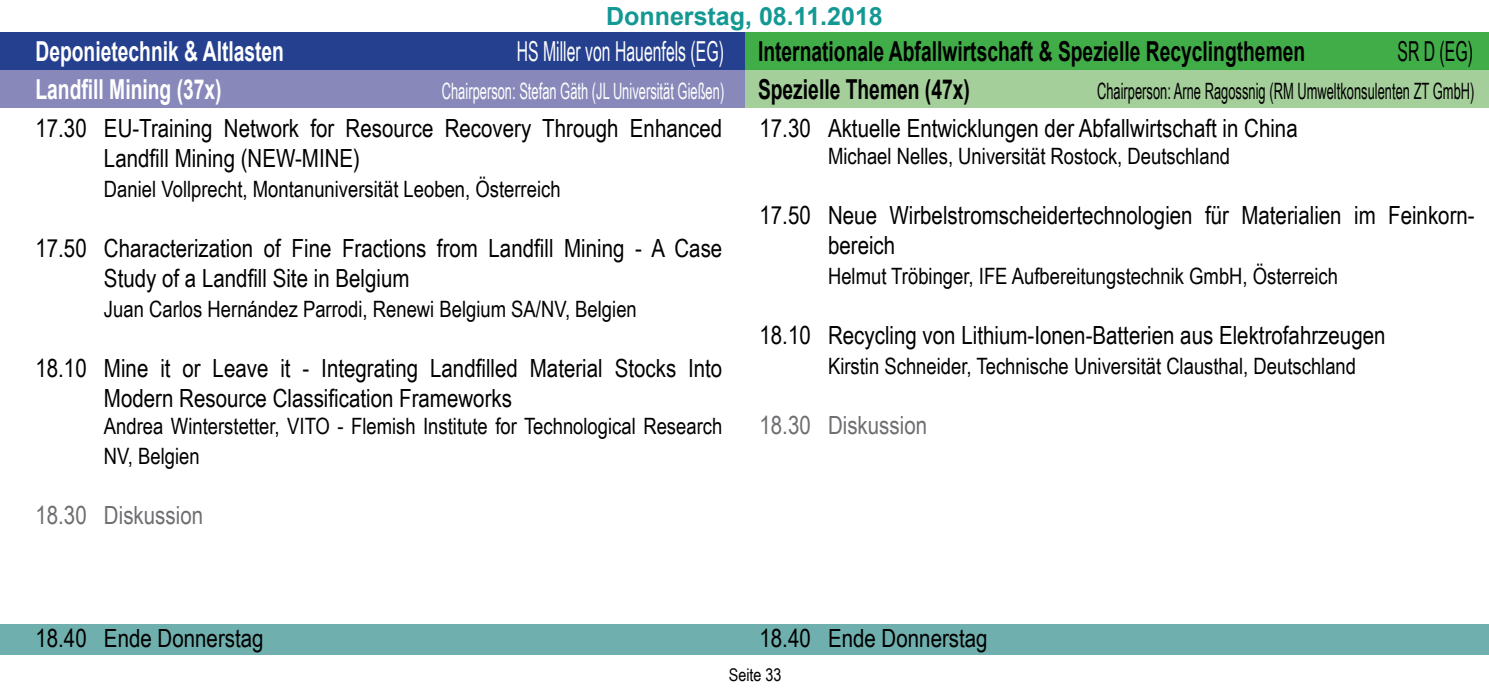
<style>
.page{position:relative;width:1489px;height:695px;background:#fff}
.page>*{position:absolute;margin:0;border:0;box-sizing:border-box;transform-origin:0 0}
.t1{font:700 27.5px "Arial";color:#000;scale:.7 1}
.t2{font:700 27.5px "Arial";color:#fff;scale:.7 1}
.t3{font:27.5px "Arial Narrow";color:#fff;scale:.7 1}
.t4{font:27.5px "Arial Narrow";color:#000;scale:.7 1}
.t5{font:25px/30px "Arial Narrow";color:#000}
.t6{font:25px "Arial Narrow";color:#6d6e71}
.t7{font:700 25px "Arial";color:#139893}
.t8{font:22.5px/30px "Arial Narrow";color:#000}
.t9{font:22.5px "Arial Narrow";color:#000;scale:.7 1}
.t10{font:22.5px "Arial Narrow";color:#fff;scale:.7 1}
.t11{font:17.5px "Arial Narrow";color:#000}
</style>
<div class="page">
<div style="left:715px;top:70px;width:773px;height:37px;background:#a4ce9a"></div>
<div style="left:715px;top:32px;width:773px;height:38px;background:#41ad49"></div>
<div style="left:0;top:70px;width:744px;height:37px;background:#8889ba"></div>
<div style="left:0;top:32px;width:744px;height:38px;background:#25408f"></div>
<div style="left:0;top:624px;width:1488px;height:30px;background:#6fafad"></div>
<p class="t7" style="left:606px;top:-1px;width:278px">Donnerstag, 08.11.2018</p>
<p class="t2" style="left:35px;top:32px;width:357px">Deponietechnik &amp; Altlasten</p>
<p class="t3" style="left:517px;top:31px;width:297px">HS Miller von Hauenfels (EG)</p>
<p class="t2" style="left:35px;top:70px;width:267px">Landfill Mining (37x)</p>
<p class="t10" style="left:442px;top:74px;width:405px">Chairperson: Stefan Gäth (JL Universität Gießen)</p>
<p class="t5" style="left:35px;top:112px;width:53px">17.30</p>
<p class="t5" style="left:35px;top:232px;width:53px">17.50</p>
<p class="t5" style="left:35px;top:352px;width:53px">18.10</p>
<p class="t6" style="left:35px;top:497px;width:53px">18.30</p>
<p class="t5" style="left:104px;top:112px;width:620px">EU-Training Network for Resource Recovery Through Enhanced<br>Landfill Mining (NEW-MINE)</p>
<p class="t8" style="left:104px;top:173px;width:458px">Daniel Vollprecht, Montanuniversität Leoben, Österreich</p>
<p class="t5" style="left:104px;top:232px;width:620px">Characterization of Fine Fractions from Landfill Mining - A Case<br>Study of a Landfill Site in Belgium</p>
<p class="t8" style="left:104px;top:293px;width:534px">Juan Carlos Hernández Parrodi, Renewi Belgium SA/NV, Belgien</p>
<p class="t5" style="left:104px;top:352px;width:620px">Mine it or Leave it - Integrating Landfilled Material Stocks Into<br>Modern Resource Classification Frameworks</p>
<p class="t8" style="left:104px;top:410px;width:620px">Andrea Winterstetter, VITO - Flemish Institute for Technological Research<br>NV, Belgien</p>
<p class="t6" style="left:104px;top:497px;width:101px">Diskussion</p>
<p class="t1" style="left:758px;top:32px;width:783px">Internationale Abfallwirtschaft &amp; Spezielle Recyclingthemen</p>
<p class="t4" style="left:1397px;top:31px;width:109px">SR D (EG)</p>
<p class="t1" style="left:758px;top:70px;width:304px">Spezielle Themen (47x)</p>
<p class="t9" style="left:1096px;top:74px;width:541px">Chairperson: Arne Ragossnig (RM Umweltkonsulenten ZT GmbH)</p>
<p class="t5" style="left:759px;top:112px;width:53px">17.30</p>
<p class="t5" style="left:759px;top:199px;width:53px">17.50</p>
<p class="t5" style="left:759px;top:319px;width:53px">18.10</p>
<p class="t6" style="left:759px;top:407px;width:53px">18.30</p>
<p class="t5" style="left:828px;top:112px;width:471px">Aktuelle Entwicklungen der Abfallwirtschaft in China</p>
<p class="t8" style="left:828px;top:140px;width:403px">Michael Nelles, Universität Rostock, Deutschland</p>
<p class="t5" style="left:828px;top:199px;width:648px">Neue Wirbelstromscheidertechnologien für Materialien im Feinkorn&shy;bereich</p>
<p class="t8" style="left:828px;top:260px;width:511px">Helmut Tröbinger, IFE Aufbereitungstechnik GmbH, Österreich</p>
<p class="t5" style="left:828px;top:319px;width:559px">Recycling von Lithium-Ionen-Batterien aus Elektrofahrzeugen</p>
<p class="t8" style="left:828px;top:350px;width:529px">Kirstin Schneider, Technische Universität Clausthal, Deutschland</p>
<p class="t6" style="left:828px;top:407px;width:101px">Diskussion</p>
<p class="t5" style="left:35px;top:622px;width:53px">18.40</p>
<p class="t5" style="left:104px;top:622px;width:161px">Ende Donnerstag</p>
<p class="t5" style="left:759px;top:622px;width:53px">18.40</p>
<p class="t5" style="left:828px;top:622px;width:161px">Ende Donnerstag</p>
<p class="t11" style="left:728px;top:662px;width:54px">Seite 33</p>
</div>
